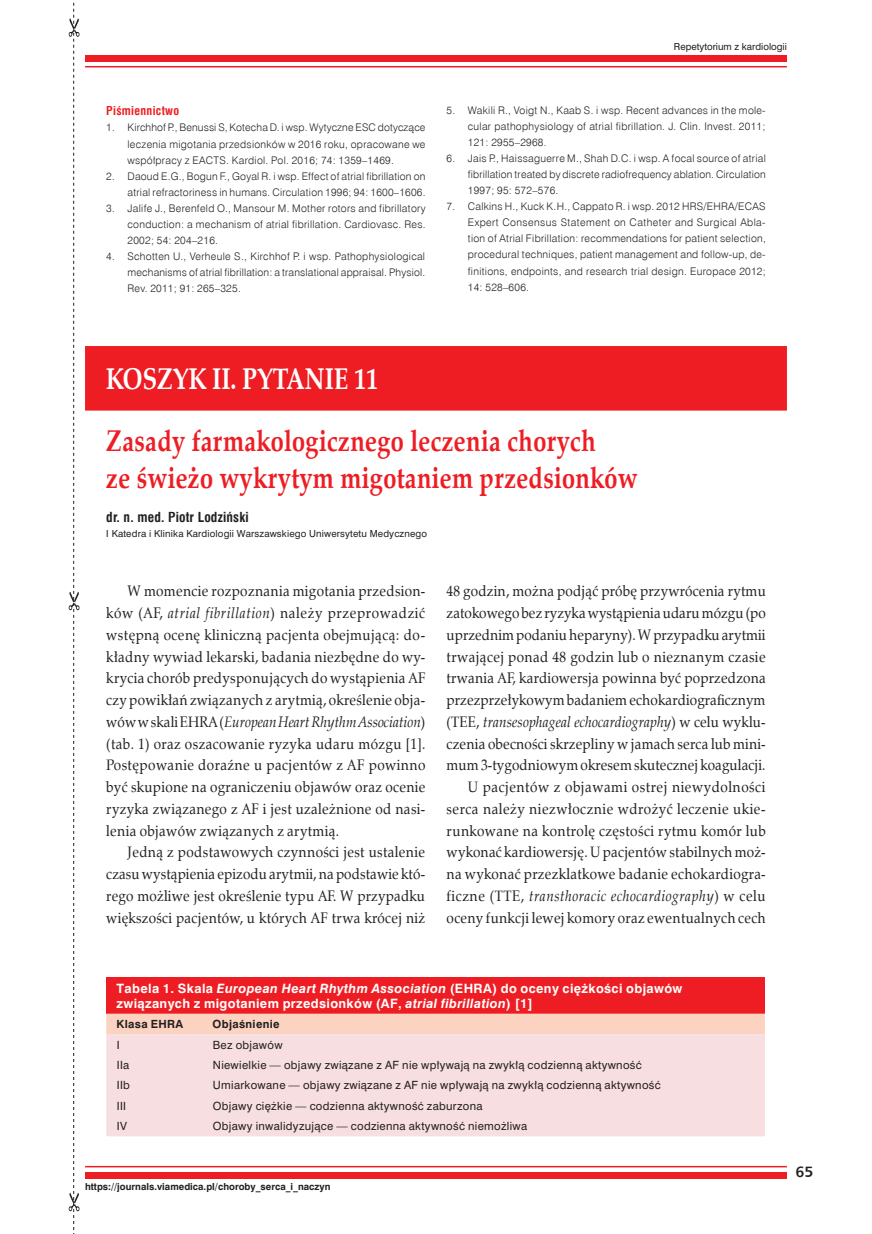
<style>
.page{position:relative;width:872px;height:1234px;background:#fff}
.page>*{position:absolute;margin:0;border:0;box-sizing:border-box;transform-origin:0 0}
._04_-_Tytul_art{font:700 30px/36.6px "Zapf Calligr EU";letter-spacing:.01em;color:#ee1d23;scale:.8 1}
._03_-_PYTANIE_i_KOSZ{font:700 30px "Zapf Calligr EU";color:#fff;scale:.8 1}
.TXT2_-_Tekst_-_nastę{font:15px/21.8px "Zapf Calligr EU";letter-spacing:.02em;color:#231f20;text-align:justify;scale:.9 1}
.t1{font:700 15px "Humnst 777 EU";color:#231f20}
._01_-_Autorzy{font:700 13.5px "Swis 721 Cn EU";letter-spacing:.01em;color:#231f20}
.T1_-_Tabela_-_tytuł{font:700 12px/15px "Swis 721 PL";letter-spacing:.03em;color:#fff}
.P1_-_Piśmiennictwo{font:700 12px "Swis 721 Cn EU";letter-spacing:.025em;color:#ee1d23}
.t2{font:10.5px/16px "Swis 721 Lt EU";letter-spacing:.025em;color:#231f20;text-align:justify}
.T3_-_Tabela_-_tekst{font:10.5px "Swis 721 PL";letter-spacing:.03em;color:#231f20}
.T2_-_Tabela_-_nagłów{font:700 10.5px "Swis 721 PL";letter-spacing:.03em;color:#231f20}
._02_-_Kliniki{font:9px "Swis 721 PL";letter-spacing:.015em;color:#231f20}
.t3{font:700 9px "Swis 721 PL";color:#231f20}
.s1{font-style:italic}
</style>
<div class="page">
<div style="left:85px;top:55px;width:702px;height:7px;background:#ee1d23"></div>
<hr style="left:85px;top:66px;width:702px;height:1px;background:#ee1d23">
<div style="left:85px;top:1171px;width:702px;height:7px;background:#ee1d23"></div>
<hr style="left:85px;top:1165px;width:702px;height:2px;background:#ee1d23">
<svg style="left:69px;top:2px;width:10px;height:1228px"></svg>
<div style="left:85px;top:346px;width:702px;height:64px;background:#ee1d23"></div>
<div style="left:106px;top:976px;width:659px;height:37px;background:#ee1d23"></div>
<div style="left:106px;top:1013px;width:659px;height:20px;background:#fcd2c0"></div>
<div style="left:106px;top:1033px;width:659px;height:102px;background:#f7dee0"></div>
<p class="_02_-_Kliniki" style="left:674px;top:40px;width:114px">Repetytorium z kardiologii</p>
<p class="P1_-_Piśmiennictwo" style="left:106px;top:104px;width:74px">Piśmiennictwo</p>
<p class="t2" style="left:128px;top:120px;width:299px;text-indent:-21px">1. Kirchhof P., Benussi S, Kotecha D. i wsp. Wytyczne ESC dotyczące leczenia migotania przedsionków w 2016 roku, opracowane we współpracy z EACTS. Kardiol. Pol. 2016; 74: 1359–1469.</p>
<p class="t2" style="left:106px;top:168px;width:321px;text-align:right">2. Daoud E.G., Bogun F., Goyal R. i wsp. Effect of atrial fibrillation on atrial refractoriness in humans. Circulation 1996; 94: 1600–1606.</p>
<p class="t2" style="left:128px;top:200px;width:299px;text-indent:-21px">3. Jalife J., Berenfeld O., Mansour M. Mother rotors and fibrillatory conduction: a mechanism of atrial fibrillation. Cardiovasc. Res.<br>2002; 54: 204–216.</p>
<p class="t2" style="left:128px;top:248px;width:299px;text-indent:-21px">4. Schotten U., Verheule S., Kirchhof P. i wsp. Pathophysiological mechanisms of atrial fibrillation: a translational appraisal. Physiol.<br>Rev. 2011; 91: 265–325.</p>
<p class="t2" style="left:468px;top:102px;width:299px;text-indent:-21px">5. Wakili R., Voigt N., Kaab S. i wsp. Recent advances in the mole&shy;cular pathophysiology of atrial fibrillation. J. Clin. Invest. 2011; 121: 2955–2968.</p>
<p class="t2" style="left:468px;top:150px;width:299px;text-indent:-21px">6. Jais P., Haissaguerre M., Shah D.C. i wsp. A focal source of atrial fibrillation treated by discrete radiofrequency ablation. Circulation 1997; 95: 572–576.</p>
<p class="t2" style="left:468px;top:199px;width:299px;text-indent:-21px">7. Calkins H., Kuck K.H., Cappato R. i wsp. 2012 HRS/EHRA/ECAS Expert Consensus Statement on Catheter and Surgical Abla&shy;tion of Atrial Fibrillation: recommendations for patient selection, procedural techniques, patient management and follow-up, de&shy;finitions, endpoints, and research trial design. Europace 2012; 14: 528–606.</p>
<p class="_03_-_PYTANIE_i_KOSZ" style="left:106px;top:360px;width:341px">KOSZYK II. PYTANIE 11</p>
<p class="_04_-_Tytul_art" style="left:106px;top:424px;width:665px">Zasady farmakologicznego leczenia chorych<br>ze świeżo wykrytym migotaniem przedsionków</p>
<p class="_01_-_Autorzy" style="left:106px;top:508px;width:144px">dr. n. med. Piotr Lodziński</p>
<p class="_02_-_Kliniki" style="left:106px;top:527px;width:322px">I Katedra i Klinika Kardiologii Warszawskiego Uniwersytetu Medycznego</p>
<p class="TXT2_-_Tekst_-_nastę" style="left:106px;top:580px;width:356px;text-indent:21px">W momencie rozpoznania migotania przedsion&shy;ków (AF, <span class="s1">atrial fibrillation</span>) należy przeprowadzić wstępną ocenę kliniczną pacjenta obejmującą: do&shy;kładny wywiad lekarski, badania niezbędne do wy&shy;krycia chorób predysponujących do wystąpienia AF czy powikłań związanych z arytmią, określenie obja&shy;wów w skali EHRA (<span class="s1">European Heart Rhythm Association</span>) (tab. 1) oraz oszacowanie ryzyka udaru mózgu [1].<br>Postępowanie doraźne u pacjentów z AF powinno być skupione na ograniczeniu objawów oraz ocenie ryzyka związanego z AF i jest uzależnione od nasi&shy;lenia objawów związanych z arytmią.</p>
<p class="TXT2_-_Tekst_-_nastę" style="left:106px;top:841px;width:356px;text-indent:21px">Jedną z podstawowych czynności jest ustalenie czasu wystąpienia epizodu arytmii, na podstawie któ&shy;rego możliwe jest określenie typu AF. W przypadku większości pacjentów, u których AF trwa krócej niż</p>
<p class="TXT2_-_Tekst_-_nastę" style="left:446px;top:580px;width:356px">48 godzin, można podjąć próbę przywrócenia rytmu zatokowego bez ryzyka wystąpienia udaru mózgu (po uprzednim podaniu heparyny). W przypadku arytmii trwającej ponad 48 godzin lub o nieznanym czasie trwania AF, kardiowersja powinna być poprzedzona przezprzełykowym badaniem echokardiograficznym (TEE, <span class="s1">transesophageal echocardiography</span>) w celu wyklu&shy;czenia obecności skrzepliny w jamach serca lub mini&shy;mum 3-tygodniowym okresem skutecznej koagulacji.</p>
<p class="TXT2_-_Tekst_-_nastę" style="left:446px;top:776px;width:356px;text-indent:21px">U pacjentów z objawami ostrej niewydolności serca należy niezwłocznie wdrożyć leczenie ukie&shy;runkowane na kontrolę częstości rytmu komór lub wykonać kardiowersję. U pacjentów stabilnych moż&shy;na wykonać przezklatkowe badanie echokardiogra&shy;ficzne (TTE, <span class="s1">transthoracic echocardiography</span>) w celu oceny funkcji lewej komory oraz ewentualnych cech</p>
<p class="T1_-_Tabela_-_tytuł" style="left:117px;top:980px;width:567px">Tabela 1. Skala <span class="s1">European Heart Rhythm Association</span> (EHRA) do oceny ciężkości objawów związanych z migotaniem przedsionków (AF, <span class="s1">atrial fibrillation</span>) [1]</p>
<p class="T2_-_Tabela_-_nagłów" style="left:117px;top:1016px;width:68px">Klasa EHRA</p>
<p class="T2_-_Tabela_-_nagłów" style="left:213px;top:1016px;width:68px">Objaśnienie</p>
<p class="T3_-_Tabela_-_tekst" style="left:117px;top:1037px;width:4px">I</p>
<p class="T3_-_Tabela_-_tekst" style="left:213px;top:1037px;width:71px">Bez objawów</p>
<p class="T3_-_Tabela_-_tekst" style="left:117px;top:1057px;width:14px">IIa</p>
<p class="T3_-_Tabela_-_tekst" style="left:213px;top:1057px;width:421px">Niewielkie — objawy związane z AF nie wpływają na zwykłą codzienną aktywność</p>
<p class="T3_-_Tabela_-_tekst" style="left:117px;top:1078px;width:15px">IIb</p>
<p class="T3_-_Tabela_-_tekst" style="left:213px;top:1078px;width:440px">Umiarkowane — objawy związane z AF nie wpływają na zwykłą codzienną aktywność</p>
<p class="T3_-_Tabela_-_tekst" style="left:117px;top:1098px;width:11px">III</p>
<p class="T3_-_Tabela_-_tekst" style="left:213px;top:1098px;width:271px">Objawy ciężkie — codzienna aktywność zaburzona</p>
<p class="T3_-_Tabela_-_tekst" style="left:117px;top:1119px;width:12px">IV</p>
<p class="T3_-_Tabela_-_tekst" style="left:213px;top:1119px;width:316px">Objawy inwalidyzujące — codzienna aktywność niemożliwa</p>
<p class="t3" style="left:85px;top:1180px;width:247px">https://journals.viamedica.pl/choroby_serca_i_naczyn</p>
<p class="t1" style="left:795px;top:1162px;width:20px">65</p>
</div>
